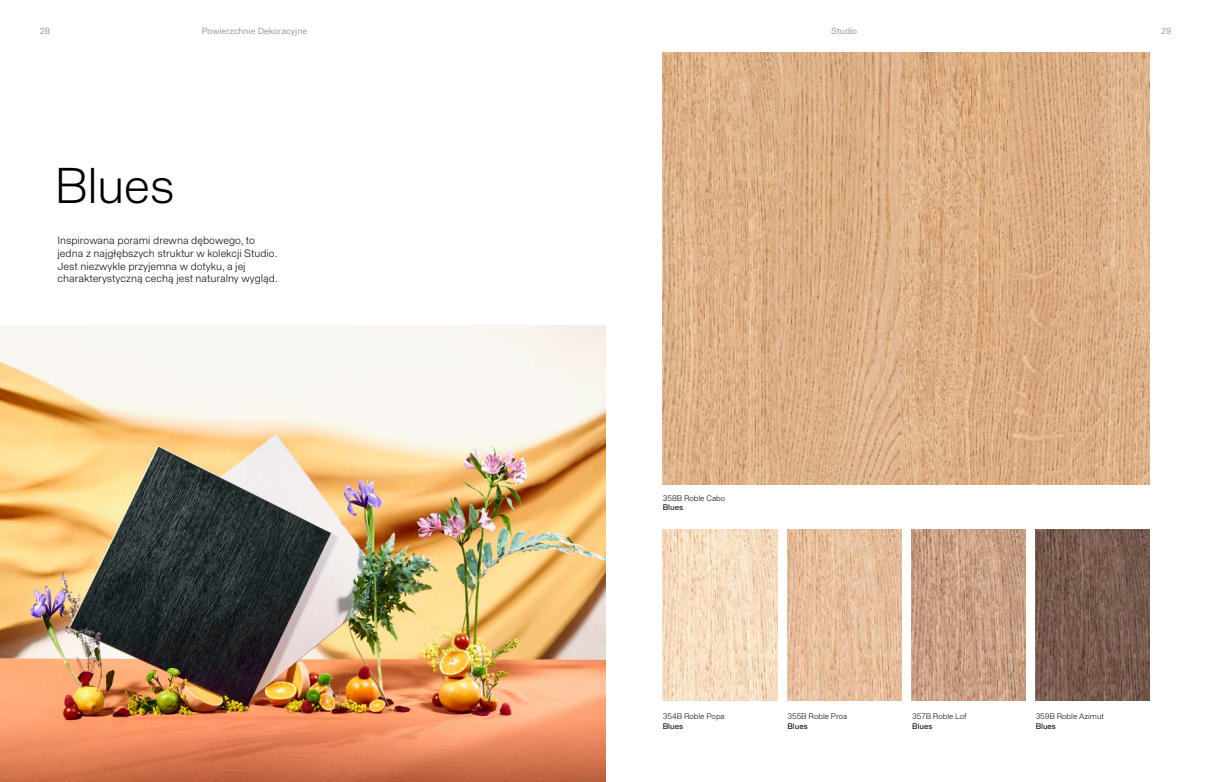
<style>
.page{position:relative;width:1211px;height:782px;background:#fff}
.page>*{position:absolute;margin:0;border:0;box-sizing:border-box;transform-origin:0 0}
.t1{font:300 49px "Staff Grotesk";letter-spacing:-.015em;color:#000}
.t2{font:300 10.5px/12.6px "Staff Grotesk";color:#000}
.t3{font:8.75px "Staff Grotesk";color:#9e9d9d}
.t4{font:300 7.88px "Staff Grotesk";color:#000}
.t5{font:7.88px "Staff Grotesk";color:#000}
</style>
<div class="page">
<img style="left:663px;top:52px;width:486px;height:432px">
<img style="left:663px;top:529px;width:114px;height:171px">
<img style="left:911px;top:529px;width:114px;height:171px">
<img style="left:787px;top:529px;width:114px;height:171px">
<img style="left:1035px;top:529px;width:114px;height:171px">
<img style="left:0;top:325px;width:605px;height:456px">
<p class="t3" style="left:40px;top:25px;width:12px">28</p>
<p class="t3" style="left:202px;top:25px;width:107px">Powierzchnie Dekoracyjne</p>
<p class="t3" style="left:831px;top:25px;width:27px">Studio</p>
<p class="t3" style="left:1161px;top:25px;width:12px">29</p>
<h1 class="t1" style="left:55px;top:156px;width:121px">Blues</h1>
<p class="t2" style="left:58px;top:234px;width:222px">Inspirowana porami drewna dębowego, to jedna z najgłębszych struktur w kolekcji Studio.<br>Jest niezwykle przyjemna w dotyku, a jej charakterystyczną cechą jest naturalny wygląd.</p>
<p class="t4" style="left:663px;top:493px;width:64px">358B Roble Cabo</p>
<p class="t5" style="left:663px;top:502px;width:22px">Blues</p>
<p class="t4" style="left:663px;top:711px;width:63px">354B Roble Popa</p>
<p class="t5" style="left:663px;top:720px;width:22px">Blues</p>
<p class="t4" style="left:787px;top:711px;width:61px">355B Roble Proa</p>
<p class="t5" style="left:787px;top:720px;width:22px">Blues</p>
<p class="t4" style="left:912px;top:711px;width:56px">357B Roble Lof</p>
<p class="t5" style="left:912px;top:720px;width:22px">Blues</p>
<p class="t4" style="left:1035px;top:711px;width:70px">359B Roble Azimut</p>
<p class="t5" style="left:1035px;top:720px;width:22px">Blues</p>
</div>
